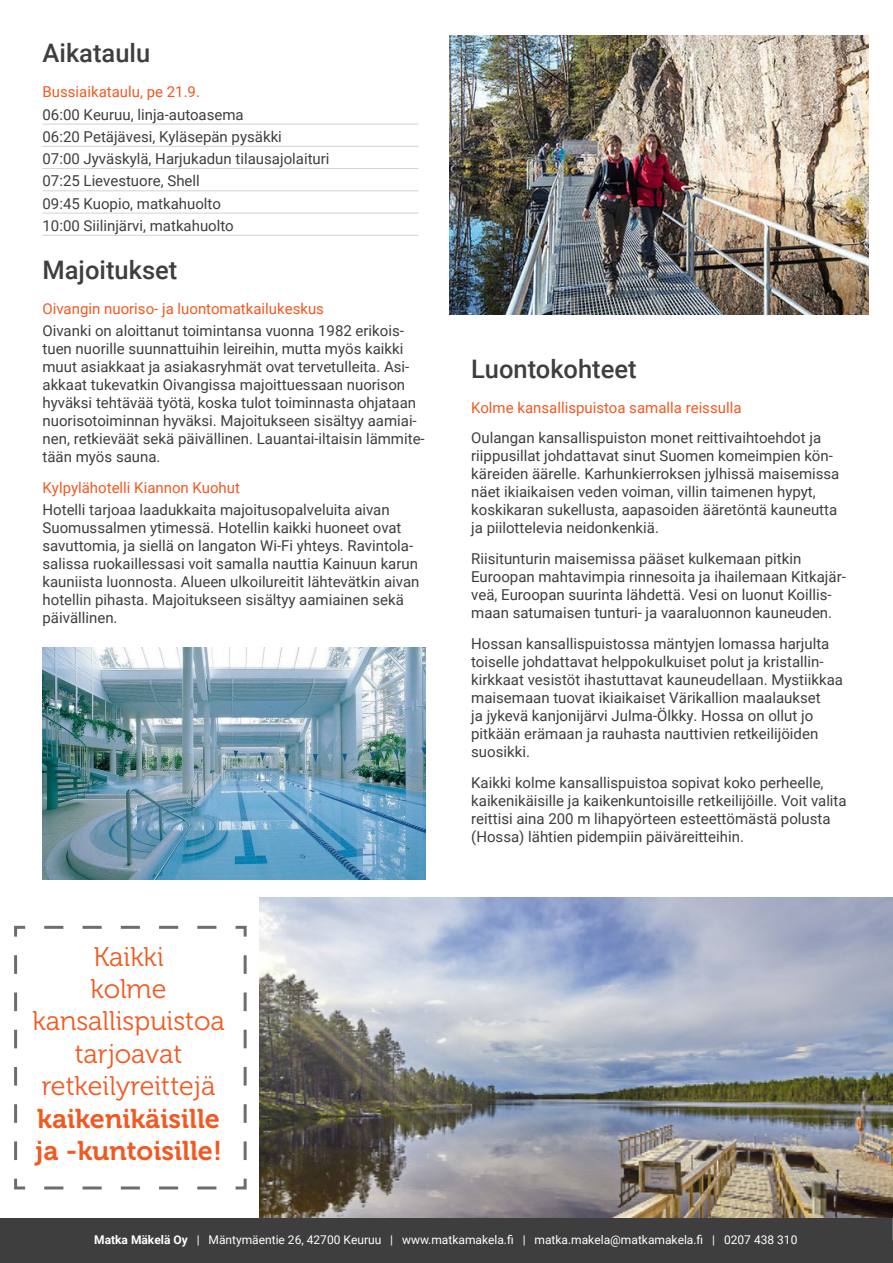
<style>
.page{position:relative;width:893px;height:1263px;background:#fff}
.page>*{position:absolute;margin:0;border:0;box-sizing:border-box;transform-origin:0 0}
.Leipäteksti_pitkä__e{font:27px/32.4px "Museo 300";color:#f15921;text-align:center}
.t1{font:500 25.5px "Roboto";color:#3e3e3f}
.Leipäteksti_pitkä__e-2{font:15px/18px "Roboto";color:#3e3e3f}
.Aikataulu{font:15px "Roboto";color:#3e3e3f}
.Leipäteksti_pitkä__e-3{font:15px "Roboto";color:#f15921}
.t2{font:12px "Roboto";color:#fff}
.s1{font-family:"Museo 700"}
.s2{font-weight:700}
</style>
<div class="page">
<div style="left:0;top:1218px;width:893px;height:45px;background:#3e3e3f"></div>
<hr style="left:892px;top:1178px;width:1px;height:62px;background:#6c6d70">
<hr style="left:43px;top:124px;width:375px;height:1px;background:#d1d2d4">
<hr style="left:43px;top:146px;width:375px;height:1px;background:#d1d2d4">
<hr style="left:43px;top:168px;width:375px;height:1px;background:#d1d2d4">
<hr style="left:43px;top:191px;width:375px;height:1px;background:#d1d2d4">
<hr style="left:43px;top:213px;width:375px;height:1px;background:#d1d2d4">
<hr style="left:43px;top:235px;width:375px;height:1px;background:#d1d2d4">
<img style="left:259px;top:897px;width:634px;height:321px">
<img style="left:449px;top:36px;width:420px;height:279px">
<img style="left:42px;top:648px;width:383px;height:231px">
<svg style="left:14px;top:925px;width:233px;height:265px"></svg>
<h2 class="t1" style="left:43px;top:35px;width:109px">Aikataulu</h2>
<h3 class="Leipäteksti_pitkä__e-3" style="left:43px;top:82px;width:159px">Bussiaikataulu, pe 21.9.</h3>
<p class="Aikataulu" style="left:43px;top:104px;width:203px">06:00 Keuruu, linja-autoasema</p>
<p class="Aikataulu" style="left:43px;top:126px;width:241px">06:20 Petäjävesi, Kyläsepän pysäkki</p>
<p class="Aikataulu" style="left:43px;top:148px;width:289px">07:00 Jyväskylä, Harjukadun tilausajolaituri</p>
<p class="Aikataulu" style="left:43px;top:171px;width:159px">07:25 Lievestuore, Shell</p>
<p class="Aikataulu" style="left:43px;top:193px;width:180px">09:45 Kuopio, matkahuolto</p>
<p class="Aikataulu" style="left:43px;top:215px;width:193px">10:00 Siilinjärvi, matkahuolto</p>
<h2 class="t1" style="left:43px;top:252px;width:136px">Majoitukset</h2>
<p class="Leipäteksti_pitkä__e-3" style="left:43px;top:299px;width:283px">Oivangin nuoriso- ja luontomatkailukeskus</p>
<p class="Leipäteksti_pitkä__e-2" style="left:43px;top:321px;width:384px">Oivanki on aloittanut toimintansa vuonna 1982 erikois&shy;tuen nuorille suunnattuihin leireihin, mutta myös kaikki muut asiakkaat ja asiakasryhmät ovat tervetulleita. Asi&shy;akkaat tukevatkin Oivangissa majoittuessaan nuorison hyväksi tehtävää työtä, koska tulot toiminnasta ohjataan nuorisotoiminnan hyväksi. Majoitukseen sisältyy aamiai&shy;nen, retkieväät sekä päivällinen. Lauantai-iltaisin lämmite&shy;tään myös sauna.</p>
<p class="Leipäteksti_pitkä__e-3" style="left:43px;top:477px;width:199px">Kylpylähotelli Kiannon Kuohut</p>
<p class="Leipäteksti_pitkä__e-2" style="left:43px;top:500px;width:378px">Hotelli tarjoaa laadukkaita majoitusopalveluita aivan Suomussalmen ytimessä. Hotellin kaikki huoneet ovat savuttomia, ja siellä on langaton Wi-Fi yhteys. Ravintola&shy;salissa ruokaillessasi voit samalla nauttia Kainuun karun kauniista luonnosta. Alueen ulkoilureitit lähtevätkin aivan hotellin pihasta. Majoitukseen sisältyy aamiainen sekä päivällinen.</p>
<p class="Leipäteksti_pitkä__e" style="left:32px;top:940px;width:194px">Kaikki<br>kolme kansallispuistoa tarjoavat retkeilyreittejä <span class="s1">kaikenikäisille ja -kuntoisille!</span></p>
<h2 class="t1" style="left:471px;top:351px;width:167px">Luontokohteet</h2>
<p class="Leipäteksti_pitkä__e-3" style="left:471px;top:397px;width:272px">Kolme kansallispuistoa samalla reissulla</p>
<p class="Leipäteksti_pitkä__e-2" style="left:471px;top:428px;width:370px">Oulangan kansallispuiston monet reittivaihtoehdot ja riippusillat johdattavat sinut Suomen komeimpien kön&shy;käreiden äärelle. Karhunkierroksen jylhissä maisemissa näet ikiaikaisen veden voiman, villin taimenen hypyt, koskikaran sukellusta, aapasoiden ääretöntä kauneutta ja piilottelevia neidonkenkiä.</p>
<p class="Leipäteksti_pitkä__e-2" style="left:471px;top:549px;width:376px">Riisitunturin maisemissa pääset kulkemaan pitkin Euroopan mahtavimpia rinnesoita ja ihailemaan Kitkajär&shy;veä, Euroopan suurinta lähdettä. Vesi on luonut Koillis&shy;maan satumaisen tunturi- ja vaaraluonnon kauneuden.</p>
<p class="Leipäteksti_pitkä__e-2" style="left:471px;top:634px;width:373px">Hossan kansallispuistossa mäntyjen lomassa harjulta toiselle johdattavat helppokulkuiset polut ja kristallin&shy;kirkkaat vesistöt ihastuttavat kauneudellaan. Mystiikkaa maisemaan tuovat ikiaikaiset Värikallion maalaukset<br>ja jykevä kanjonijärvi Julma-Ölkky. Hossa on ollut jo pitkään erämaan ja rauhasta nauttivien retkeilijöiden suosikki.</p>
<p class="Leipäteksti_pitkä__e-2" style="left:471px;top:773px;width:377px">Kaikki kolme kansallispuistoa sopivat koko perheelle, kaikenikäisille ja kaikenkuntoisille retkeilijöille. Voit valita reittisi aina 200 m lihapyörteen esteettömästä polusta (Hossa) lähtien pidempiin päiväreitteihin.</p>
<p class="t2" style="left:94px;top:1231px;width:705px"><span class="s2">Matka Mäkelä Oy</span> | Mäntymäentie 26, 42700 Keuruu | www.matkamakela.fi | matka.makela@matkamakela.fi | 0207 438 310</p>
</div>
